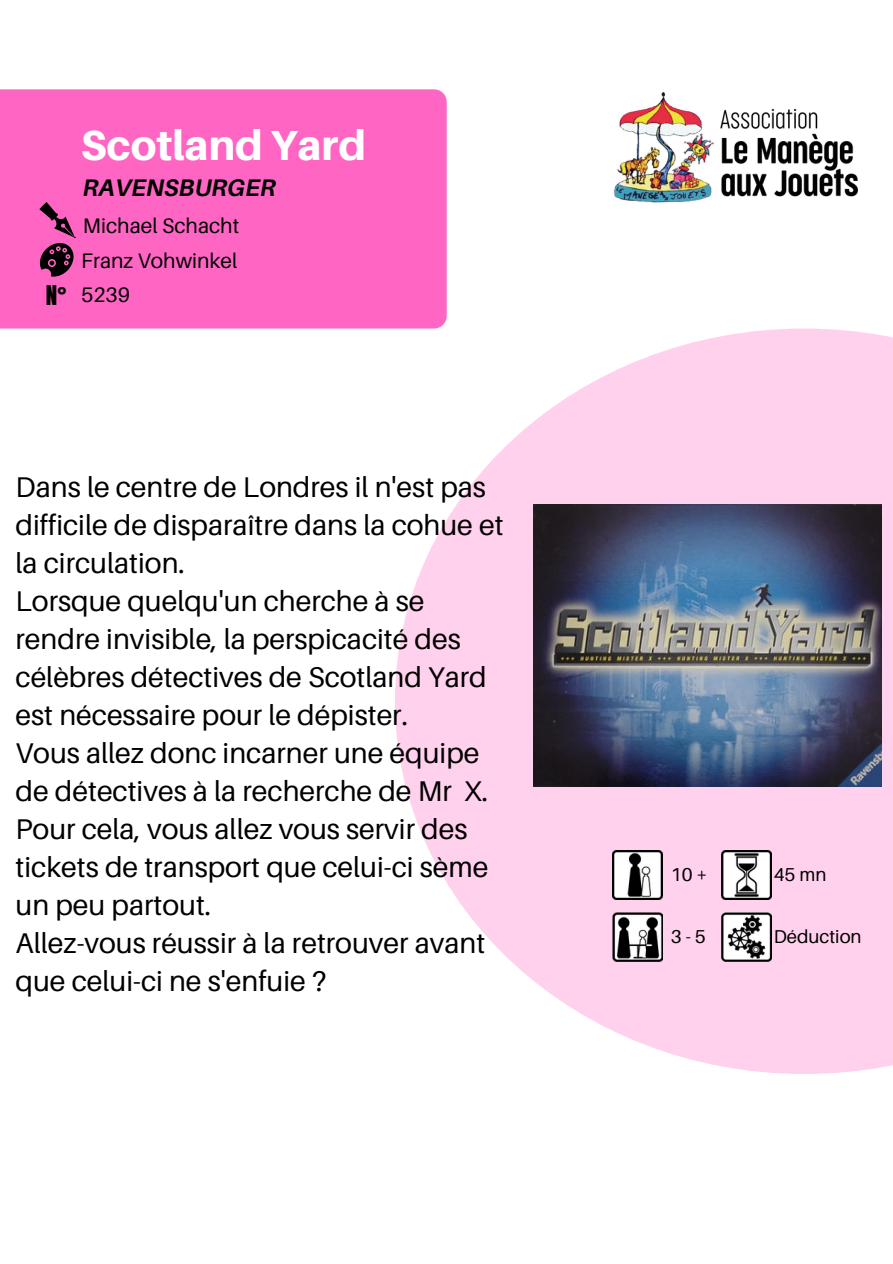
<style>
.page{position:relative;width:893px;height:1264px;background:#fff}
.page>*{position:absolute;margin:0;border:0;box-sizing:border-box;transform-origin:0 0}
.t1{font:800 42px "Aileron";color:#fff}
.t2{font:28.5px/38px "Aileron";color:#000}
.t3{font:italic 700 24px "Aileron";color:#000}
.t4{font:23.1px "Anton";color:#000}
.t5{font:21px/34.8px "Aileron";color:#000}
.t6{font:18.6px "Aileron";color:#000}
</style>
<div class="page">
<svg style="left:395px;top:328px;width:497px;height:745px;fill:#ffd1ed"></svg>
<div style="left:0;top:89px;width:446px;height:239px;background:#ff66c4"></div>
<svg style="left:38px;top:202px;width:37px;height:75px;background:#9d3e78"></svg>
<img style="left:722px;top:850px;width:49px;height:49px">
<img style="left:613px;top:912px;width:49px;height:49px">
<img style="left:722px;top:912px;width:49px;height:49px">
<img style="left:613px;top:850px;width:49px;height:49px">
<img style="left:613px;top:92px;width:244px;height:111px">
<img style="left:533px;top:504px;width:348px;height:282px">
<h1 class="t1" style="left:81px;top:120px;width:286px">Scotland Yard</h1>
<p class="t3" style="left:83px;top:173px;width:194px">RAVENSBURGER</p>
<p class="t4" style="left:46px;top:278px;width:22px">N°</p>
<p class="t5" style="left:81px;top:208px;width:159px">Michael Schacht<br>Franz Vohwinkel</p>
<p class="t5" style="left:81px;top:277px;width:50px">5239</p>
<p class="t2" style="left:16px;top:468px;width:489px">Dans le centre de Londres il n'est pas difficile de disparaître dans la cohue et la circulation.<br>Lorsque quelqu'un cherche à se rendre invisible, la perspicacité des célèbres détectives de Scotland Yard est nécessaire pour le dépister.<br>Vous allez donc incarner une équipe de détectives à la recherche de Mr X.<br>Pour cela, vous allez vous servir des tickets de transport que celui-ci sème un peu partout.<br>Allez-vous réussir à la retrouver avant que celui-ci ne s'enfuie ?</p>
<p class="t6" style="left:670px;top:862px;width:38px">10+</p>
<p class="t6" style="left:670px;top:925px;width:36px">3-5</p>
<p class="t6" style="left:773px;top:863px;width:54px">45 mn</p>
<p class="t6" style="left:773px;top:925px;width:89px">Déduction</p>
</div>
